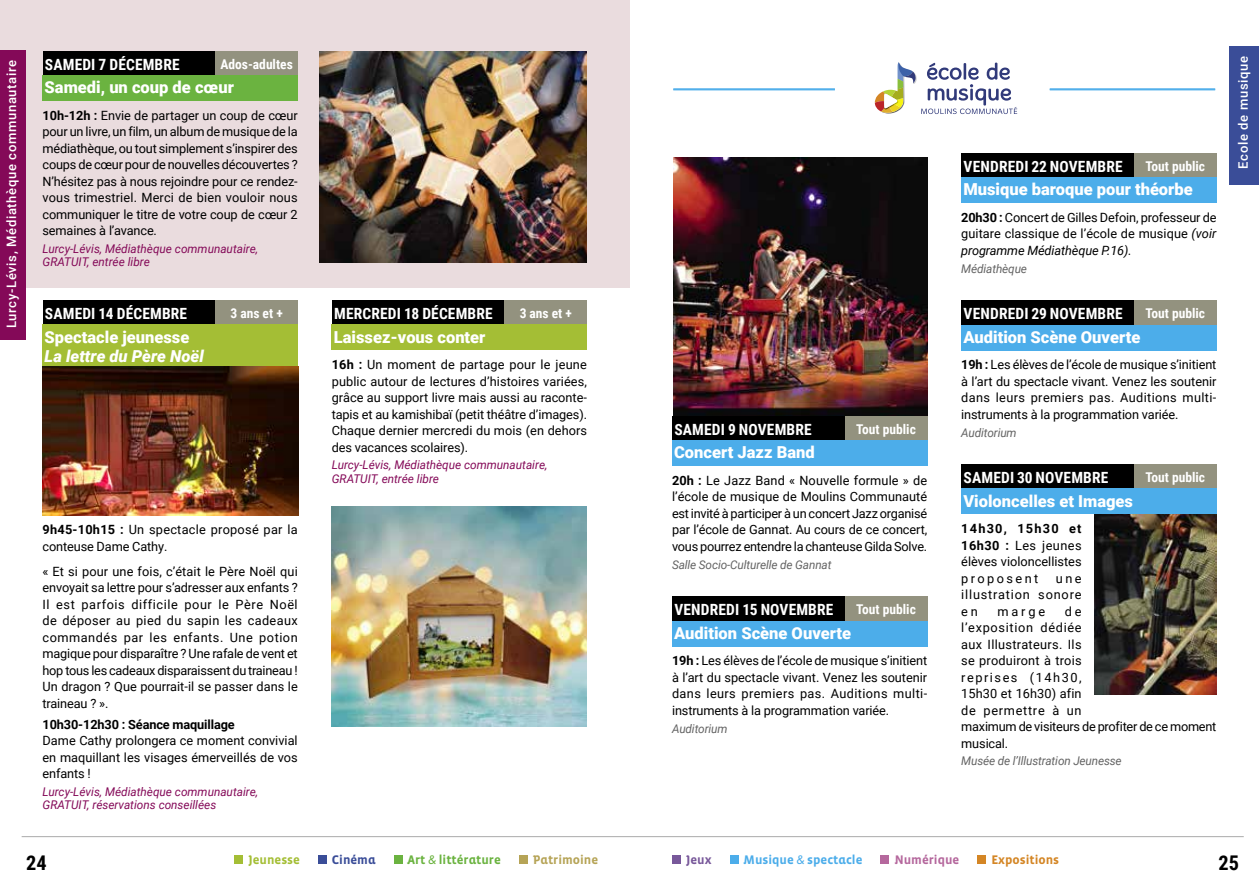
<style>
.page{position:relative;width:1259px;height:893px;background:#fff}
.page>*{position:absolute;margin:0;border:0;box-sizing:border-box;transform-origin:0 0}
.t1{font:700 20.25px "Roboto Condensed";color:#000}
.t2{font:900 16.5px "Roboto";color:#fff}
.t3{font:italic 900 16.5px "Roboto";color:#fff}
.t4{font:700 15.45px "Roboto Condensed";letter-spacing:.01em;color:#fff}
.t5{font:700 13.5px "Roboto Condensed";color:#fff}
.t6{font:500 13.05px "Roboto";letter-spacing:.05em;color:#fff}
.t7{font:12.75px/16.5px "Roboto";color:#000;text-align:justify}
.t8{font:12.75px/16.5px "Roboto";letter-spacing:.02em;color:#000}
.t9{font:700 12.75px "Roboto";letter-spacing:-.01em;color:#000}
.t10{font:700 12.75px "Vista Sans Alt";color:#4cadea}
.t11{font:700 12.75px "Vista Sans Alt";color:#6bb340}
.t12{font:700 12.75px "Vista Sans Alt";color:#d48625}
.t13{font:700 12.75px "Vista Sans Alt";color:#b6a457}
.t14{font:700 12.75px "Vista Sans Alt";color:#b5689d}
.t15{font:700 12.75px "Vista Sans Alt";color:#a4be35}
.t16{font:700 12.75px "Vista Sans Alt";color:#3a4d98}
.t17{font:700 12.75px "Vista Sans Alt";color:#78589a}
.t18{font:italic 12px/13.5px "Roboto";color:#840958}
.t19{font:italic 12px "Roboto";letter-spacing:-.01em;color:#636363}
.s1{font-weight:700}
.s2{font-style:italic}
.s3{font-family:"Vista Sans Reg";font-weight:400}
</style>
<div class="page">
<div style="left:0;top:0;width:629px;height:288px;background:#eadcde"></div>
<img style="left:319px;top:51px;width:268px;height:212px">
<div style="left:234px;top:856px;width:9px;height:8px;background:#a4be35"></div>
<div style="left:318px;top:856px;width:9px;height:8px;background:#3a4d98"></div>
<div style="left:394px;top:856px;width:8px;height:8px;background:#6bb340"></div>
<div style="left:519px;top:856px;width:8px;height:8px;background:#b6a457"></div>
<div style="left:672px;top:856px;width:8px;height:8px;background:#78589a"></div>
<div style="left:730px;top:856px;width:8px;height:8px;background:#4cadea"></div>
<div style="left:880px;top:856px;width:9px;height:8px;background:#b5689d"></div>
<div style="left:977px;top:856px;width:9px;height:8px;background:#d48625"></div>
<hr style="left:22px;top:836px;width:1221px;height:1px;background:#aaa">
<div style="left:0;top:51px;width:26px;height:289px;background:#840958"></div>
<div style="left:43px;top:300px;width:172px;height:25px;background:#000"></div>
<div style="left:215px;top:300px;width:83px;height:25px;background:#93927f"></div>
<div style="left:43px;top:325px;width:255px;height:42px;background:#a4be35"></div>
<img style="left:43px;top:366px;width:256px;height:150px">
<div style="left:332px;top:300px;width:173px;height:25px;background:#000"></div>
<div style="left:505px;top:300px;width:82px;height:25px;background:#93927f"></div>
<div style="left:332px;top:325px;width:255px;height:25px;background:#a4be35"></div>
<div style="left:43px;top:51px;width:172px;height:24px;background:#000"></div>
<div style="left:215px;top:51px;width:83px;height:24px;background:#93927f"></div>
<div style="left:43px;top:75px;width:255px;height:26px;background:#6bb340"></div>
<img style="left:332px;top:506px;width:255px;height:220px">
<img style="left:673px;top:158px;width:254px;height:258px">
<svg style="left:875px;top:62px;width:142px;height:52px"></svg>
<hr style="left:673px;top:90px;width:162px;height:1px;background:#4cadea">
<hr style="left:673px;top:89px;width:162px;height:1px;background:#4cadea">
<hr style="left:1049px;top:90px;width:166px;height:1px;background:#4cadea">
<hr style="left:1049px;top:89px;width:166px;height:1px;background:#4cadea">
<div style="left:961px;top:153px;width:173px;height:24px;background:#000"></div>
<div style="left:1134px;top:153px;width:82px;height:24px;background:#93927f"></div>
<div style="left:961px;top:177px;width:255px;height:26px;background:#4cadea"></div>
<div style="left:961px;top:301px;width:173px;height:24px;background:#000"></div>
<div style="left:1134px;top:301px;width:82px;height:24px;background:#93927f"></div>
<div style="left:961px;top:325px;width:255px;height:25px;background:#4cadea"></div>
<div style="left:961px;top:465px;width:173px;height:24px;background:#000"></div>
<div style="left:1134px;top:465px;width:82px;height:24px;background:#93927f"></div>
<div style="left:961px;top:489px;width:255px;height:25px;background:#4cadea"></div>
<div style="left:672px;top:416px;width:173px;height:24px;background:#000"></div>
<div style="left:845px;top:416px;width:82px;height:24px;background:#93927f"></div>
<div style="left:672px;top:440px;width:255px;height:26px;background:#4cadea"></div>
<div style="left:672px;top:597px;width:173px;height:24px;background:#000"></div>
<div style="left:845px;top:597px;width:82px;height:24px;background:#93927f"></div>
<div style="left:672px;top:621px;width:255px;height:25px;background:#4cadea"></div>
<img style="left:1094px;top:514px;width:122px;height:181px">
<div style="left:1229px;top:47px;width:30px;height:138px;background:#3a4d98"></div>
<p class="t6" style="left:3px;top:328px;width:270px;rotate:-90deg">Lurcy-Lévis, Médiathèque communautaire</p>
<p class="t4" style="left:45px;top:53px;width:136px">SAMEDI 7 DÉCEMBRE</p>
<p class="t5" style="left:220px;top:54px;width:74px">Ados-adultes</p>
<p class="t2" style="left:45px;top:76px;width:191px">Samedi, un coup de cœur</p>
<p class="t7" style="left:43px;top:106px;width:257px"><span class="s1">10h-12h :</span> Envie de partager un coup de cœur pour un livre, un film, un album de musique de la médiathèque, ou tout simplement s’inspirer des coups de cœur pour de nouvelles découvertes ?<br>N’hésitez pas à nous rejoindre pour ce rendez&shy;vous trimestriel. Merci de bien vouloir nous communiquer le titre de votre coup de cœur 2 semaines à l’avance.</p>
<p class="t18" style="left:43px;top:241px;width:217px">Lurcy-Lévis, Médiathèque communautaire,<br>GRATUIT, entrée libre</p>
<p class="t4" style="left:45px;top:303px;width:144px">SAMEDI 14 DÉCEMBRE</p>
<p class="t5" style="left:230px;top:304px;width:54px">3 ans et +</p>
<p class="t2" style="left:45px;top:325px;width:146px">Spectacle jeunesse</p>
<p class="t3" style="left:45px;top:345px;width:161px">La lettre du Père Noël</p>
<p class="t8" style="left:43px;top:521px;width:257px"><span class="s1">9h45-10h15 :</span> Un spectacle proposé par la conteuse Dame Cathy.</p>
<p class="t7" style="left:43px;top:563px;width:257px">« Et si pour une fois, c’était le Père Noël qui envoyait sa lettre pour s’adresser aux enfants ?<br>Il est parfois difficile pour le Père Noël de déposer au pied du sapin les cadeaux commandés par les enfants. Une potion magique pour disparaître ? Une rafale de vent et hop tous les cadeaux disparaissent du traineau !<br>Un dragon ? Que pourrait-il se passer dans le traineau ? ».</p>
<p class="t9" style="left:43px;top:715px;width:194px">10h30-12h30 : Séance maquillage</p>
<p class="t7" style="left:43px;top:732px;width:257px">Dame Cathy prolongera ce moment convivial en maquillant les visages émerveillés de vos enfants !</p>
<p class="t18" style="left:43px;top:784px;width:217px">Lurcy-Lévis, Médiathèque communautaire,<br>GRATUIT, réservations conseillées</p>
<p class="t4" style="left:334px;top:303px;width:160px">MERCREDI 18 DÉCEMBRE</p>
<p class="t5" style="left:520px;top:304px;width:54px">3 ans et +</p>
<p class="t2" style="left:334px;top:325px;width:153px">Laissez-vous conter</p>
<p class="t7" style="left:332px;top:356px;width:257px"><span class="s1">16h :</span> Un moment de partage pour le jeune public autour de lectures d’histoires variées, grâce au support livre mais aussi au raconte&shy;tapis et au kamishibaï (petit théâtre d’images).<br>Chaque dernier mercredi du mois (en dehors des vacances scolaires).</p>
<p class="t18" style="left:332px;top:458px;width:217px">Lurcy-Lévis, Médiathèque communautaire,<br>GRATUIT, entrée libre</p>
<p class="t4" style="left:674px;top:419px;width:139px">SAMEDI 9 NOVEMBRE</p>
<p class="t5" style="left:856px;top:420px;width:61px">Tout public</p>
<p class="t2" style="left:674px;top:441px;width:142px">Concert Jazz Band</p>
<p class="t7" style="left:672px;top:472px;width:257px"><span class="s1">20h :</span> Le Jazz Band « Nouvelle formule » de l’école de musique de Moulins Communauté est invité à participer à un concert Jazz organisé par l’école de Gannat. Au cours de ce concert, vous pourrez entendre la chanteuse Gilda Solve.</p>
<p class="t19" style="left:672px;top:556px;width:161px">Salle Socio-Culturelle de Gannat</p>
<p class="t4" style="left:674px;top:599px;width:160px">VENDREDI 15 NOVEMBRE</p>
<p class="t5" style="left:856px;top:600px;width:61px">Tout public</p>
<p class="t2" style="left:674px;top:621px;width:178px">Audition Scène Ouverte</p>
<p class="t7" style="left:672px;top:652px;width:257px"><span class="s1">19h :</span> Les élèves de l’école de musique s’initient à l’art du spectacle vivant. Venez les soutenir dans leurs premiers pas. Auditions multi&shy;instruments à la programmation variée.</p>
<p class="t19" style="left:672px;top:720px;width:57px">Auditorium</p>
<p class="t4" style="left:963px;top:156px;width:160px">VENDREDI 22 NOVEMBRE</p>
<p class="t5" style="left:1145px;top:157px;width:61px">Tout public</p>
<p class="t2" style="left:963px;top:178px;width:231px">Musique baroque pour théorbe</p>
<p class="t7" style="left:961px;top:209px;width:257px"><span class="s1">20h30 :</span> Concert de Gilles Defoin, professeur de guitare classique de l’école de musique <span class="s2">(voir programme Médiathèque P.16).</span></p>
<p class="t19" style="left:961px;top:260px;width:67px">Médiathèque</p>
<p class="t4" style="left:963px;top:303px;width:160px">VENDREDI 29 NOVEMBRE</p>
<p class="t5" style="left:1145px;top:304px;width:61px">Tout public</p>
<p class="t2" style="left:963px;top:325px;width:178px">Audition Scène Ouverte</p>
<p class="t7" style="left:961px;top:356px;width:257px"><span class="s1">19h :</span> Les élèves de l’école de musique s’initient à l’art du spectacle vivant. Venez les soutenir dans leurs premiers pas. Auditions multi&shy;instruments à la programmation variée.</p>
<p class="t19" style="left:961px;top:424px;width:57px">Auditorium</p>
<p class="t4" style="left:963px;top:467px;width:146px">SAMEDI 30 NOVEMBRE</p>
<p class="t5" style="left:1145px;top:468px;width:61px">Tout public</p>
<p class="t2" style="left:963px;top:489px;width:171px">Violoncelles et Images</p>
<p class="t7" style="left:961px;top:520px;width:122px"><span class="s1">14h30, 15h30 et 16h30 :</span> Les jeunes élèves violoncellistes proposent</p>
<p class="t7" style="left:961px;top:569px;width:122px;text-indent:95px">une illustration sonore en</p>
<p class="t7" style="left:961px;top:602px;width:257px;text-align:left;text-indent:104px">de<br>l’exposition dédiée<br>aux Illustrateurs. Ils<br>se produiront à trois<br>reprises (14h30,<br>15h30 et 16h30) afin<br>de permettre à un<br>maximum de visiteurs de profiter de ce moment musical.</p>
<p class="t19" style="left:961px;top:753px;width:162px">Musée de l’Illustration Jeunesse</p>
<p class="t7" style="left:997px;top:602px;width:49px">marge</p>
<p class="t6" style="left:1234px;top:168px;width:114px;rotate:-90deg">Ecole de musique</p>
<p class="t15" style="left:248px;top:853px;width:53px">Jeunesse</p>
<p class="t16" style="left:332px;top:853px;width:45px">Cinéma</p>
<p class="t11" style="left:407px;top:853px;width:95px">Art <span class="s3">&amp;</span> littérature</p>
<p class="t13" style="left:533px;top:853px;width:67px">Patrimoine</p>
<p class="t17" style="left:686px;top:853px;width:27px">Jeux</p>
<p class="t10" style="left:743px;top:853px;width:120px">Musique <span class="s3">&amp;</span> spectacle</p>
<p class="t14" style="left:894px;top:853px;width:66px">Numérique</p>
<p class="t12" style="left:991px;top:853px;width:69px">Expositions</p>
<h1 class="t1" style="left:26px;top:849px;width:22px">24</h1>
<h1 class="t1" style="left:1218px;top:849px;width:22px">25</h1>
</div>
